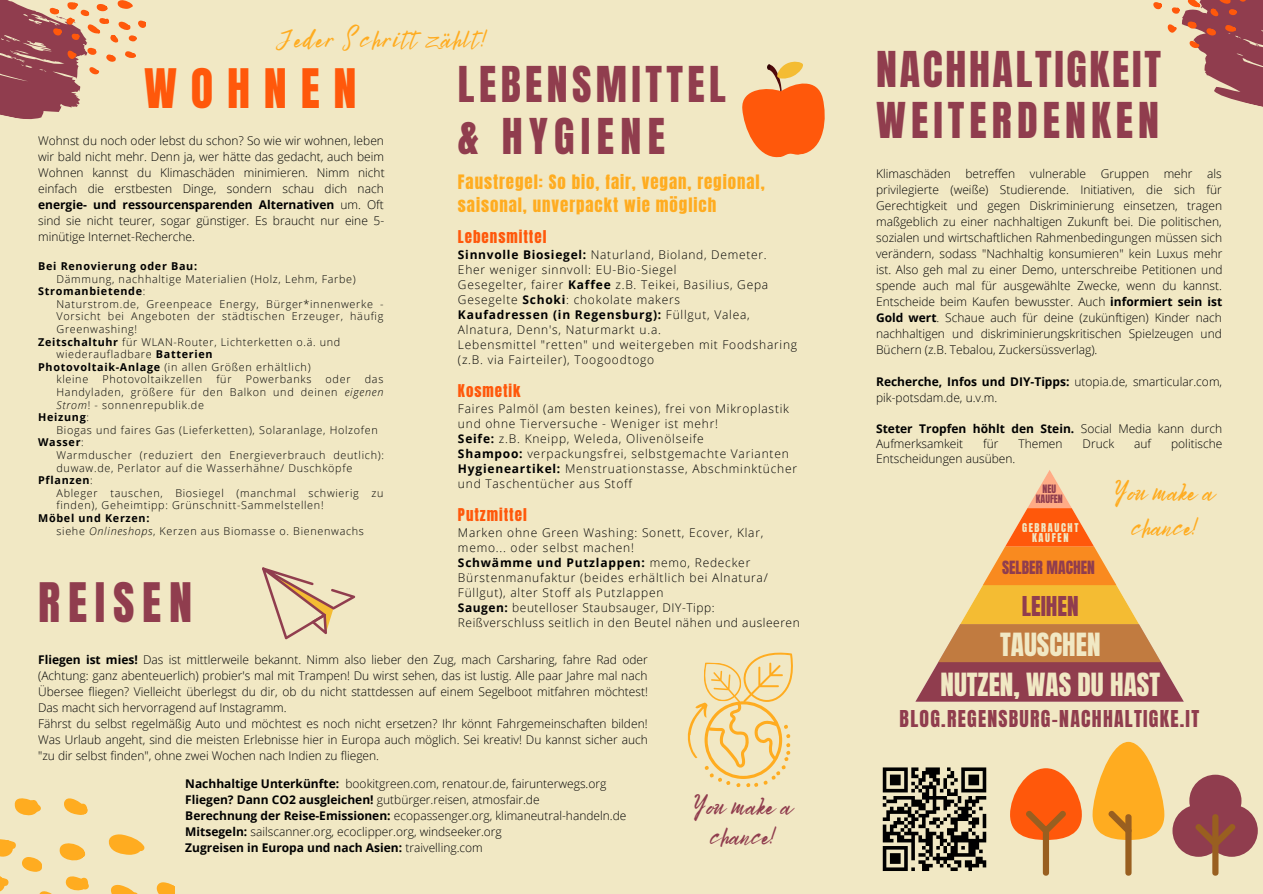
<style>
.page{position:relative;width:1263px;height:894px;background:#fff}
.page>*{position:absolute;margin:0;border:0;box-sizing:border-box;transform-origin:0 0}
.t1{font:46.35px "Anton";letter-spacing:.295em;color:#ff580b}
.t2{font:46.35px "Anton";letter-spacing:.17em;color:#903d4e}
.t3{font:42px/50.6px "Anton";letter-spacing:.065em;color:#903d4e}
.t4{font:42px/51.8px "Anton";letter-spacing:.105em;color:#903d4e}
.t5{font:27.3px/34.2px "Bright Sunshine";color:#ffac20;text-align:center}
.t6{font:27.15px "Anton";color:#f1e8c4}
.t7{font:27px "Bright Sunshine";letter-spacing:.055em;color:#ffac20}
.t8{font:27px/29.2px "Bright Sunshine";color:#903d4e;text-align:center}
.t9{font:23.25px "Anton";color:#903d4e}
.t10{font:19.8px "Anton";letter-spacing:.065em;color:#903d4e}
.t11{font:16.95px/22.8px "Anton";letter-spacing:.055em;color:#ffac20}
.t12{font:15.45px "Anton";color:#903d4e}
.t13{font:15px "Anton";letter-spacing:.065em;color:#ff580b}
.t14{font:300 12px/16px "Open Sans";color:#000}
.t15{font:300 12px/15px "Open Sans";letter-spacing:.065em;color:#000}
.t16{font:300 10.8px/12.6px "Open Sans";letter-spacing:.065em;color:#000}
.t17{font:700 10.8px "Open Sans";letter-spacing:.065em;color:#000}
.t18{font:10.35px/10.4px "Anton";letter-spacing:.16em;color:#f1e8c4;text-align:center}
.t19{font:9.9px/9.9px "Anton";color:#903d4e;text-align:center}
.s1{font-weight:700}
.s2{font-style:italic}
.s3{font-weight:300}
</style>
<div class="page">
<div style="left:0;top:0;width:1263px;height:893px;background:#f1e8c4"></div>
<svg style="left:0;top:0;width:146px;height:120px"></svg>
<svg style="left:108px;top:834px;width:37px;height:20px"></svg>
<svg style="left:111px;top:884px;width:26px;height:9px"></svg>
<svg style="left:14px;top:798px;width:27px;height:17px"></svg>
<svg style="left:156px;top:882px;width:18px;height:11px"></svg>
<svg style="left:64px;top:798px;width:24px;height:17px"></svg>
<svg style="left:0;top:839px;width:89px;height:54px"></svg>
<svg style="left:742px;top:61px;width:83px;height:97px"></svg>
<svg style="left:262px;top:567px;width:93px;height:72px"></svg>
<svg style="left:687px;top:652px;width:106px;height:135px"></svg>
<div style="left:1189px;top:774px;width:52px;height:52px;background:#903d4e;border-radius:50%"></div>
<div style="left:1172px;top:804px;width:53px;height:52px;background:#903d4e;border-radius:50%"></div>
<div style="left:1206px;top:804px;width:52px;height:52px;background:#903d4e;border-radius:50%"></div>
<svg style="left:1193px;top:814px;width:44px;height:61px"></svg>
<svg style="left:1092px;top:741px;width:72px;height:134px"></svg>
<svg style="left:883px;top:767px;width:199px;height:108px"></svg>
<svg style="left:916px;top:470px;width:268px;height:231px"></svg>
<svg style="left:1153px;top:0;width:110px;height:107px"></svg>
<h3 class="t7" style="left:277px;top:17px;width:211px">Jeder Schritt zählt!</h3>
<h2 class="t4" style="left:458px;top:59px;width:269px">LEBENSMITTEL &amp; HYGIENE</h2>
<h1 class="t1" style="left:144px;top:55px;width:214px">WOHNEN</h1>
<p class="t14" style="left:38px;top:132px;width:348px;text-align:justify">Wohnst du noch oder lebst du schon? So wie wir wohnen, leben wir bald nicht mehr. Denn ja, wer hätte das gedacht, auch beim Wohnen kannst du Klimaschäden minimieren. Nimm nicht einfach die erstbesten Dinge, sondern schau dich nach <span class="s1">energie- und ressourcensparenden Alternativen</span> um. Oft sind sie nicht teurer, sogar günstiger. Es braucht nur eine 5- minütige Internet-Recherche.</p>
<h3 class="t11" style="left:458px;top:171px;width:308px">Faustregel: So bio, fair, vegan, regional, saisonal, unverpackt wie möglich</h3>
<p class="t13" style="left:458px;top:225px;width:90px">Lebensmittel</p>
<p class="t15" style="left:458px;top:246px;width:341px"><span class="s1">Sinnvolle Biosiegel:</span> Naturland, Bioland, Demeter.<br>Eher weniger sinnvoll: EU-Bio-Siegel<br>Gesegelter, fairer <span class="s1">Kaffee</span> z.B. Teikei, Basilius, Gepa Gesegelte <span class="s1">Schoki</span>: chokolate makers<br><span class="s1">Kaufadressen (in Regensburg):</span> Füllgut, Valea, Alnatura, Denn's, Naturmarkt u.a.<br>Lebensmittel "retten" und weitergeben mit Foodsharing (z.B. via Fairteiler), Toogoodtogo</p>
<p class="t13" style="left:458px;top:379px;width:64px">Kosmetik</p>
<p class="t15" style="left:458px;top:400px;width:341px">Faires Palmöl (am besten keines), frei von Mikroplastik und ohne Tierversuche - Weniger ist mehr!<br><span class="s1">Seife:</span> z.B. Kneipp, Weleda, Olivenölseife<br><span class="s1">Shampoo:</span> verpackungsfrei, selbstgemachte Varianten <span class="s1">Hygieneartikel:</span> Menstruationstasse, Abschminktücher und Taschentücher aus Stoff</p>
<p class="t13" style="left:458px;top:503px;width:70px">Putzmittel</p>
<p class="t15" style="left:458px;top:524px;width:343px">Marken ohne Green Washing: Sonett, Ecover, Klar, memo... oder selbst machen!<br><span class="s1">Schwämme und Putzlappen:</span> memo, Redecker Bürstenmanufaktur (beides erhältlich bei Alnatura/ Füllgut), alter Stoff als Putzlappen<br><span class="s1">Saugen:</span> beutelloser Staubsauger, DIY-Tipp:<br>Reißverschluss seitlich in den Beutel nähen und ausleeren</p>
<p class="t17" style="left:38px;top:258px;width:160px">Bei Renovierung oder Bau:</p>
<p class="t16" style="left:38px;top:272px;width:319px;text-indent:18px">Dämmung, nachhaltige Materialien (Holz, Lehm, Farbe)<br><span class="s1">Stromanbietende</span>:</p>
<p class="t16" style="left:57px;top:297px;width:329px">Naturstrom.de, Greenpeace Energy, Bürger*innenwerke -</p>
<p class="t16" style="left:57px;top:310px;width:328px">Vorsicht bei Angeboten der städtischen Erzeuger, häufig</p>
<p class="t16" style="left:57px;top:322px;width:82px">Greenwashing!</p>
<p class="t16" style="left:38px;top:335px;width:304px"><span class="s1">Zeitschaltuhr</span> für WLAN-Router, Lichterketten o.ä. und</p>
<p class="t16" style="left:57px;top:347px;width:158px">wiederaufladbare <span class="s1">Batterien</span></p>
<p class="t16" style="left:38px;top:360px;width:274px"><span class="s1">Photovoltaik-Anlage</span> (in allen Größen erhältlich)</p>
<p class="t16" style="left:57px;top:373px;width:33px">kleine</p>
<p class="t16" style="left:103px;top:373px;width:101px">Photovoltaikzellen</p>
<p class="t16" style="left:216px;top:373px;width:17px">für</p>
<p class="t16" style="left:246px;top:373px;width:67px">Powerbanks</p>
<p class="t16" style="left:326px;top:373px;width:26px">oder</p>
<p class="t16" style="left:365px;top:373px;width:20px">das</p>
<p class="t16" style="left:57px;top:385px;width:329px">Handyladen, größere für den Balkon und deinen <span class="s2">eigenen</span></p>
<p class="t16" style="left:57px;top:398px;width:149px"><span class="s2">Strom</span>! - sonnenrepublik.de</p>
<p class="t17" style="left:38px;top:409px;width:52px">Heizung<span class="s3">:</span></p>
<p class="t16" style="left:57px;top:423px;width:323px">Biogas und faires Gas (Lieferketten), Solaranlage, Holzofen</p>
<p class="t17" style="left:38px;top:435px;width:47px">Wasser<span class="s3">:</span></p>
<p class="t16" style="left:57px;top:448px;width:329px">Warmduscher (reduziert den Energieverbrauch deutlich):</p>
<p class="t16" style="left:57px;top:461px;width:297px">duwaw.de, Perlator auf die Wasserhähne/ Duschköpfe</p>
<p class="t17" style="left:38px;top:472px;width:56px">Pflanzen<span class="s3">:</span></p>
<p class="t16" style="left:57px;top:486px;width:329px">Ableger tauschen, Biosiegel (manchmal schwierig zu</p>
<p class="t16" style="left:57px;top:499px;width:269px">finden), Geheimtipp: Grünschnitt-Sammelstellen!</p>
<p class="t16" style="left:57px;top:511px;width:309px;text-indent:-18px"><span class="s1">Möbel und Kerzen:<br></span>siehe <span class="s2">Onlineshops</span>, Kerzen aus Biomasse o. Bienenwachs</p>
<h1 class="t2" style="left:38px;top:569px;width:156px">REISEN</h1>
<p class="t14" style="left:38px;top:651px;width:611px"><span class="s1">Fliegen ist mies!</span> Das ist mittlerweile bekannt. Nimm also lieber den Zug, mach Carsharing, fahre Rad oder (Achtung: ganz abenteuerlich) probier's mal mit Trampen! Du wirst sehen, das ist lustig. Alle paar Jahre mal nach Übersee fliegen? Vielleicht überlegst du dir, ob du nicht stattdessen auf einem Segelboot mitfahren möchtest!<br>Das macht sich hervorragend auf Instagramm.<br>Fährst du selbst regelmäßig Auto und möchtest es noch nicht ersetzen? Ihr könnt Fahrgemeinschaften bilden!<br>Was Urlaub angeht, sind die meisten Erlebnisse hier in Europa auch möglich. Sei kreativ! Du kannst sicher auch "zu dir selbst finden", ohne zwei Wochen nach Indien zu fliegen.</p>
<p class="t14" style="left:185px;top:775px;width:443px"><span class="s1">Nachhaltige Unterkünfte:</span> bookitgreen.com, renatour.de, fairunterwegs.org <span class="s1">Fliegen? Dann CO2 ausgleichen!</span> gutbürger.reisen, atmosfair.de<br><span class="s1">Berechnung der Reise-Emissionen:</span> ecopassenger.org, klimaneutral-handeln.de <span class="s1">Mitsegeln:</span> sailscanner.org, ecoclipper.org, windseeker.org<br><span class="s1">Zugreisen in Europa und nach Asien:</span> traivelling.com</p>
<h3 class="t8" style="left:695px;top:791px;width:98px">You make a chance!</h3>
<h2 class="t3" style="left:876px;top:45px;width:286px">NACHHALTIGKEIT<br>WEITERDENKEN</h2>
<p class="t14" style="left:876px;top:165px;width:348px;text-align:justify">Klimaschäden betreffen vulnerable Gruppen mehr als privilegierte (weiße) Studierende. Initiativen, die sich für Gerechtigkeit und gegen Diskriminierung einsetzen, tragen maßgeblich zu einer nachhaltigen Zukunft bei. Die politischen, sozialen und wirtschaftlichen Rahmenbedingungen müssen sich verändern, sodass "Nachhaltig konsumieren" kein Luxus mehr ist. Also geh mal zu einer Demo, unterschreibe Petitionen und spende auch mal für ausgewählte Zwecke, wenn du kannst.<br>Entscheide beim Kaufen bewusster. Auch <span class="s1">informiert sein ist Gold wert</span>. Schaue auch für deine (zukünftigen) Kinder nach nachhaltigen und diskriminierungskritischen Spielzeugen und Büchern (z.B. Tebalou, Zuckersüssverlag).</p>
<p class="t14" style="left:876px;top:373px;width:347px"><span class="s1">Recherche, Infos und DIY-Tipps:</span> utopia.de, smarticular.com, pik-potsdam.de, u.v.m.</p>
<p class="t14" style="left:876px;top:421px;width:348px;line-height:15px"><span class="s1">Steter Tropfen höhlt den Stein.</span> Social Media kann durch<br>Aufmerksamkeit</p>
<p class="t14" style="left:983px;top:435px;width:17px">für</p>
<p class="t14" style="left:1018px;top:435px;width:46px">Themen</p>
<p class="t14" style="left:1082px;top:435px;width:33px">Druck</p>
<p class="t14" style="left:1134px;top:435px;width:18px">auf</p>
<p class="t14" style="left:1171px;top:435px;width:53px">politische</p>
<p class="t14" style="left:876px;top:450px;width:141px">Entscheidungen ausüben.</p>
<p class="t19" style="left:1036px;top:484px;width:28px">NEU<br>KAUFEN</p>
<p class="t18" style="left:1022px;top:522px;width:58px">GEBRAUCHT<br>KAUFEN</p>
<p class="t12" style="left:1002px;top:555px;width:94px">SELBER MACHEN</p>
<h3 class="t9" style="left:1022px;top:589px;width:58px">LEIHEN</h3>
<h3 class="t6" style="left:1000px;top:624px;width:102px">TAUSCHEN</h3>
<h3 class="t5" style="left:1116px;top:475px;width:99px">You make a chance!</h3>
<h3 class="t6" style="left:940px;top:665px;width:221px">NUTZEN, WAS DU HAST</h3>
<h3 class="t10" style="left:900px;top:703px;width:301px">BLOG.REGENSBURG-NACHHALTIGKE.IT</h3>
</div>
